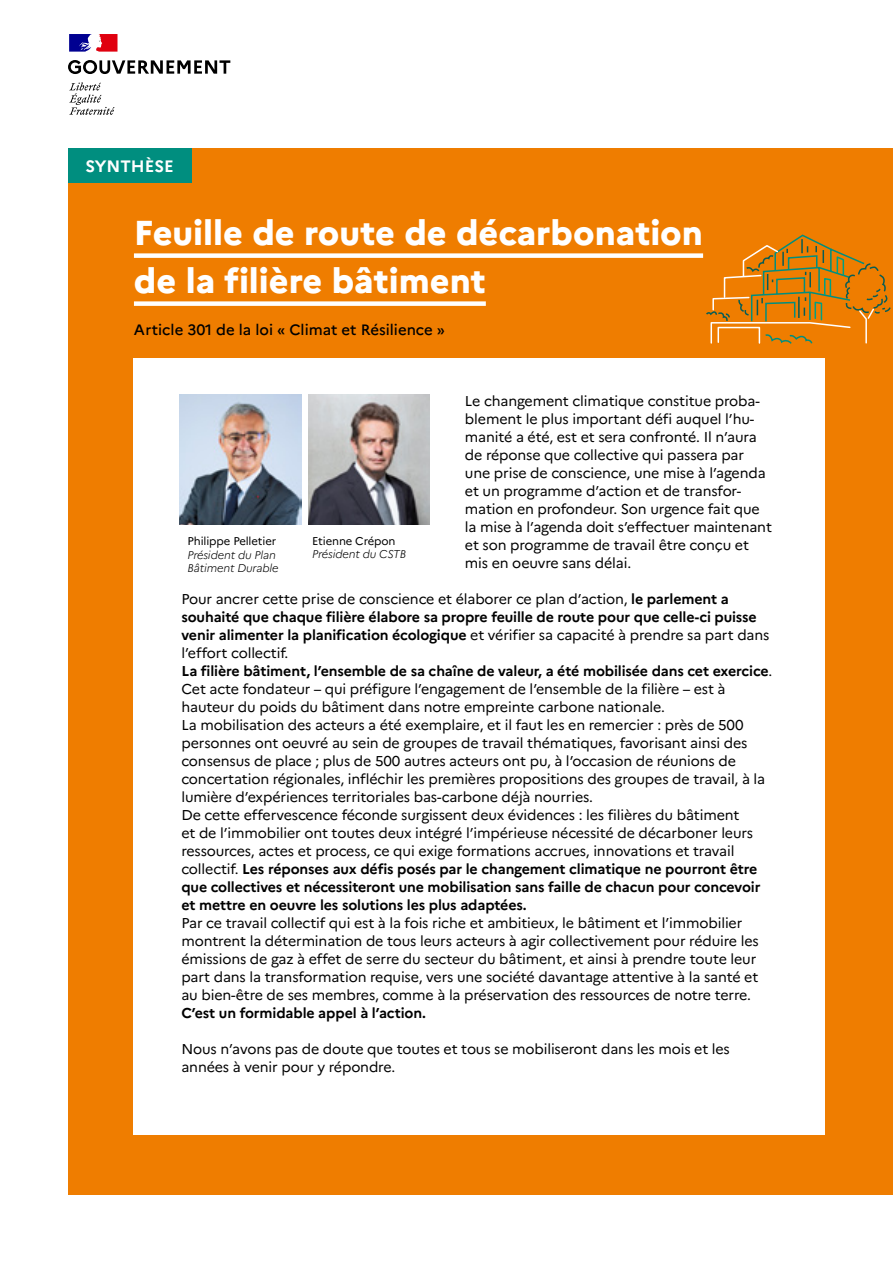
<style>
.page{position:relative;width:893px;height:1263px;background:#fff}
.page>*{position:absolute;margin:0;border:0;box-sizing:border-box;transform-origin:0 0}
.t1{font:800 34.5px/48px "Marianne";color:#fff}
.t2{font:700 16.5px "Marianne";color:#fff}
.t3{font:500 15px "Marianne";color:#000}
.t4{font:14.25px/18px "Marianne";letter-spacing:-.01em;color:#000}
.t5{font:700 14.25px "Marianne";letter-spacing:-.01em;color:#000}
.t6{font:italic 300 11.25px/13.5px "Marianne";letter-spacing:-.01em;color:#000}
.t7{font:11.25px "Marianne";letter-spacing:-.01em;color:#000}
.s1{font-weight:700}
</style>
<div class="page">
<svg style="left:68px;top:60px;width:162px;height:14px"></svg>
<svg style="left:69px;top:82px;width:46px;height:33px"></svg>
<svg style="left:69px;top:34px;width:48px;height:18px"></svg>
<div style="left:68px;top:149px;width:825px;height:1046px;background:#ef7d00"></div>
<div style="left:134px;top:253px;width:569px;height:5px;background:#fff"></div>
<div style="left:134px;top:301px;width:352px;height:5px;background:#fff"></div>
<div style="left:68px;top:149px;width:123px;height:34px;background:#008e7f"></div>
<div style="left:134px;top:358px;width:691px;height:776px;background:#fff"></div>
<img style="left:180px;top:394px;width:121px;height:130px">
<img style="left:308px;top:394px;width:122px;height:130px">
<svg style="left:706px;top:234px;width:185px;height:110px"></svg>
<p class="t2" style="left:86px;top:153px;width:90px">SYNTHÈSE</p>
<h1 class="t1" style="left:134px;top:206px;width:571px">Feuille de route de décarbonation de la filière bâtiment</h1>
<p class="t3" style="left:134px;top:318px;width:312px">Article 301 de la loi « Climat et Résilience »</p>
<p class="t4" style="left:465px;top:391px;width:309px">Le changement climatique constitue proba&shy;blement le plus important défi auquel l’hu&shy;manité a été, est et sera confronté. Il n’aura de réponse que collective qui passera par une prise de conscience, une mise à l’agenda et un programme d’action et de transfor&shy;mation en profondeur. Son urgence fait que la mise à l’agenda doit s’effectuer maintenant et son programme de travail être conçu et mis en oeuvre sans délai.</p>
<p class="t4" style="left:181px;top:589px;width:592px">Pour ancrer cette prise de conscience et élaborer ce plan d’action, <span class="s1">le parlement a souhaité que chaque filière élabore sa propre feuille de route pour que celle-ci puisse venir alimenter la planification écologique</span> et vérifier sa capacité à prendre sa part dans l’effort collectif.<br><span class="s1">La filière bâtiment, l’ensemble de sa chaîne de valeur, a été mobilisée dans cet exercice</span>.<br>Cet acte fondateur – qui préfigure l’engagement de l’ensemble de la filière – est à hauteur du poids du bâtiment dans notre empreinte carbone nationale.<br>La mobilisation des acteurs a été exemplaire, et il faut les en remercier : près de 500 personnes ont oeuvré au sein de groupes de travail thématiques, favorisant ainsi des consensus de place ; plus de 500 autres acteurs ont pu, à l’occasion de réunions de concertation régionales, infléchir les premières propositions des groupes de travail, à la lumière d’expériences territoriales bas-carbone déjà nourries.<br>De cette effervescence féconde surgissent deux évidences : les filières du bâtiment<br>et de l’immobilier ont toutes deux intégré l’impérieuse nécessité de décarboner leurs ressources, actes et process, ce qui exige formations accrues, innovations et travail collectif. <span class="s1">Les réponses aux défis posés par le changement climatique ne pourront être que collectives et nécessiteront une mobilisation sans faille de chacun pour concevoir et mettre en oeuvre les solutions les plus adaptées.</span></p>
<p class="t4" style="left:181px;top:913px;width:579px">Par ce travail collectif qui est à la fois riche et ambitieux, le bâtiment et l’immobilier montrent la détermination de tous leurs acteurs à agir collectivement pour réduire les émissions de gaz à effet de serre du secteur du bâtiment, et ainsi à prendre toute leur part dans la transformation requise, vers une société davantage attentive à la santé et au bien-être de ses membres, comme à la préservation des ressources de notre terre.</p>
<p class="t5" style="left:181px;top:1002px;width:246px">C’est un formidable appel à l’action.</p>
<p class="t4" style="left:181px;top:1039px;width:550px">Nous n’avons pas de doute que toutes et tous se mobiliseront dans les mois et les années à venir pour y répondre.</p>
<p class="t7" style="left:312px;top:532px;width:85px">Etienne Crépon</p>
<p class="t6" style="left:312px;top:546px;width:96px">Président du CSTB</p>
<p class="t7" style="left:187px;top:532px;width:90px">Philippe Pelletier</p>
<p class="t6" style="left:187px;top:547px;width:93px">Président du Plan<br>Bâtiment Durable</p>
</div>
